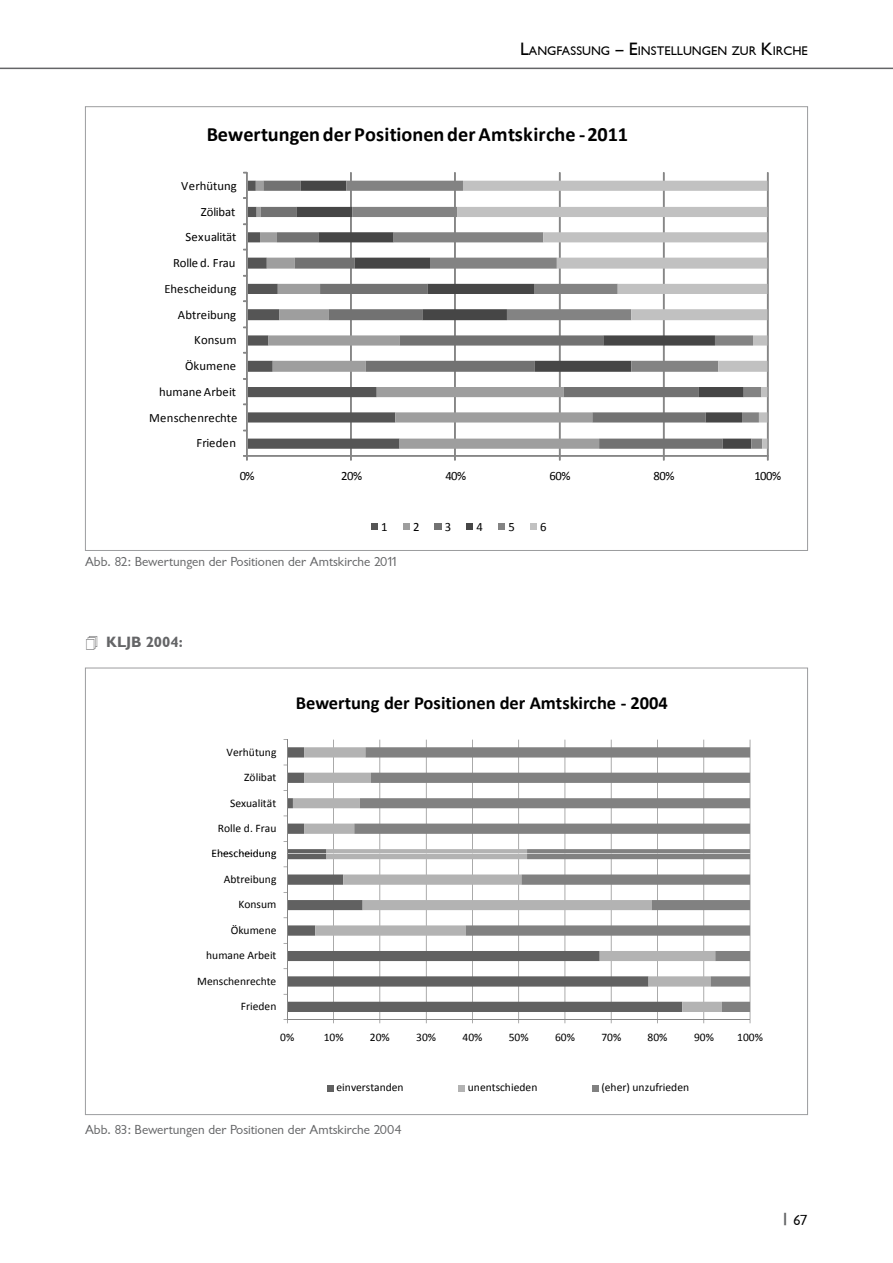
<style>
.page{position:relative;width:893px;height:1263px;background:#fff}
.page>*{position:absolute;margin:0;border:0;box-sizing:border-box;transform-origin:0 0}
.t1{font:700 20.25px "Calibri";letter-spacing:.005em;color:#000}
.t2{font:700 18.45px "Calibri";color:#000}
.t3{font:15px "Garrison Sans BOLD";color:#646567}
.t4{font:15px "Garrison Sans";color:#000}
.t5{font:13.5px "Garrison Sans";color:#646567}
.t6{font:12.75px "Calibri";letter-spacing:.01em;color:#000}
.t7{font:12.75px "Calibri";letter-spacing:-.01em;color:#000}
.t8{font:12.6px "Garrison Light Sans BOLD";color:#000}
.t9{font:11.55px "Calibri";color:#000}
.s1{font-size:18px}
.s2{font-family:"Garrison Sans";font-size:18px}
.s3{font-family:"Garrison Sans BOLD";color:#646567}
</style>
<div class="page">
<hr style="left:0;top:68px;width:893px;height:1px;background:#646567">
<hr style="left:750px;top:740px;width:1px;height:114px;background:#868686">
<hr style="left:703px;top:740px;width:1px;height:114px;background:#868686">
<hr style="left:657px;top:740px;width:1px;height:114px;background:#868686">
<hr style="left:611px;top:740px;width:1px;height:114px;background:#868686">
<hr style="left:565px;top:740px;width:1px;height:114px;background:#868686">
<hr style="left:518px;top:740px;width:1px;height:114px;background:#868686">
<hr style="left:472px;top:740px;width:1px;height:114px;background:#868686">
<hr style="left:426px;top:740px;width:1px;height:114px;background:#868686">
<hr style="left:379px;top:740px;width:1px;height:114px;background:#868686">
<hr style="left:333px;top:740px;width:1px;height:114px;background:#868686">
<hr style="left:287px;top:740px;width:1px;height:114px;background:#868686">
<hr style="left:750px;top:854px;width:1px;height:166px;background:#868686">
<hr style="left:703px;top:854px;width:1px;height:166px;background:#868686">
<hr style="left:657px;top:854px;width:1px;height:166px;background:#868686">
<hr style="left:611px;top:854px;width:1px;height:166px;background:#868686">
<hr style="left:565px;top:854px;width:1px;height:166px;background:#868686">
<hr style="left:518px;top:854px;width:1px;height:166px;background:#868686">
<hr style="left:472px;top:854px;width:1px;height:166px;background:#868686">
<hr style="left:426px;top:854px;width:1px;height:166px;background:#868686">
<hr style="left:379px;top:854px;width:1px;height:166px;background:#868686">
<hr style="left:333px;top:854px;width:1px;height:166px;background:#868686">
<hr style="left:287px;top:1019px;width:463px;height:1px;background:#868686">
<hr style="left:287px;top:853px;width:1px;height:167px;background:#868686">
<svg style="left:284px;top:747px;width:466px;height:265px"></svg>
<div style="left:327px;top:1085px;width:7px;height:6px;background:#616161"></div>
<svg style="left:459px;top:1085px;width:6px;height:6px"></svg>
<div style="left:592px;top:1085px;width:7px;height:6px;background:#818181"></div>
<div style="left:350px;top:172px;width:2px;height:284px;border:1px solid #868686"></div>
<div style="left:454px;top:172px;width:2px;height:284px;border:1px solid #868686"></div>
<div style="left:559px;top:172px;width:2px;height:284px;border:1px solid #868686"></div>
<div style="left:663px;top:172px;width:2px;height:284px;border:1px solid #868686"></div>
<div style="left:767px;top:172px;width:2px;height:284px;border:1px solid #868686"></div>
<svg style="left:400px;top:181px;width:57px;height:268px"></svg>
<svg style="left:457px;top:181px;width:310px;height:268px"></svg>
<div style="left:246px;top:455px;width:522px;height:2px;border:1px solid #868686"></div>
<svg style="left:350px;top:455px;width:2px;height:6px"></svg>
<svg style="left:454px;top:455px;width:2px;height:6px"></svg>
<svg style="left:559px;top:455px;width:2px;height:6px"></svg>
<svg style="left:663px;top:455px;width:2px;height:6px"></svg>
<svg style="left:767px;top:455px;width:2px;height:6px"></svg>
<div style="left:246px;top:172px;width:2px;height:284px;border:1px solid #868686"></div>
<svg style="left:243px;top:455px;width:5px;height:6px"></svg>
<svg style="left:243px;top:181px;width:157px;height:268px"></svg>
<div style="left:371px;top:523px;width:7px;height:7px;background:#555"></div>
<div style="left:403px;top:523px;width:7px;height:7px;background:#9e9e9e"></div>
<div style="left:434px;top:523px;width:8px;height:7px;background:#727272"></div>
<div style="left:466px;top:523px;width:7px;height:7px;background:#464646"></div>
<div style="left:498px;top:523px;width:7px;height:7px;background:#838383"></div>
<div style="left:530px;top:523px;width:6px;height:7px;background:#c1c1c1"></div>
<p class="t8" style="left:520px;top:44px;width:289px"><span class="s1">L</span>ANGFASSUNG <span class="s2">–</span> <span class="s1">E</span>INSTELLUNGEN ZUR <span class="s1">K</span>IRCHE</p>
<p class="t1" style="left:207px;top:122px;width:423px">Bewertungen der Positionen der Amtskirche -2011</p>
<p class="t6" style="left:181px;top:178px;width:57px">Verhütung</p>
<p class="t6" style="left:201px;top:203px;width:36px">Zölibat</p>
<p class="t6" style="left:186px;top:229px;width:52px">Sexualität</p>
<p class="t7" style="left:173px;top:255px;width:64px">Rolle d. Frau</p>
<p class="t6" style="left:165px;top:281px;width:73px">Ehescheidung</p>
<p class="t6" style="left:178px;top:306px;width:60px">Abtreibung</p>
<p class="t6" style="left:194px;top:332px;width:44px">Konsum</p>
<p class="t6" style="left:185px;top:358px;width:53px">Ökumene</p>
<p class="t6" style="left:159px;top:384px;width:78px">humane Arbeit</p>
<p class="t6" style="left:149px;top:409px;width:90px">Menschenrechte</p>
<p class="t6" style="left:196px;top:435px;width:41px">Frieden</p>
<p class="t6" style="left:240px;top:468px;width:16px">0%</p>
<p class="t6" style="left:341px;top:468px;width:22px">20%</p>
<p class="t6" style="left:445px;top:468px;width:22px">40%</p>
<p class="t6" style="left:549px;top:468px;width:22px">60%</p>
<p class="t6" style="left:654px;top:468px;width:22px">80%</p>
<p class="t6" style="left:754px;top:468px;width:28px">100%</p>
<p class="t6" style="left:381px;top:518px;width:8px">1</p>
<p class="t6" style="left:413px;top:518px;width:8px">2</p>
<p class="t6" style="left:445px;top:518px;width:8px">3</p>
<p class="t6" style="left:477px;top:518px;width:8px">4</p>
<p class="t6" style="left:508px;top:518px;width:8px">5</p>
<p class="t6" style="left:540px;top:518px;width:8px">6</p>
<p class="t5" style="left:85px;top:554px;width:315px">Abb. 82: Bewertungen der Positionen der Amtskirche 2011</p>
<p class="t3" style="left:106px;top:633px;width:78px">KLJB 2004:</p>
<p class="t9" style="left:227px;top:745px;width:52px">Verhütung</p>
<p class="t9" style="left:244px;top:770px;width:34px">Zölibat</p>
<p class="t9" style="left:230px;top:795px;width:48px">Sexualität</p>
<p class="t9" style="left:218px;top:821px;width:60px">Rolle d. Frau</p>
<p class="t9" style="left:211px;top:846px;width:67px">Ehescheidung</p>
<p class="t9" style="left:224px;top:872px;width:54px">Abtreibung</p>
<p class="t9" style="left:239px;top:897px;width:39px">Konsum</p>
<p class="t9" style="left:231px;top:923px;width:47px">Ökumene</p>
<p class="t9" style="left:206px;top:948px;width:72px">humane Arbeit</p>
<p class="t9" style="left:197px;top:974px;width:81px">Menschenrechte</p>
<p class="t9" style="left:241px;top:999px;width:37px">Frieden</p>
<p class="t2" style="left:296px;top:692px;width:374px">Bewertung der Positionen der Amtskirche ‐ 2004</p>
<p class="t9" style="left:280px;top:1030px;width:16px">0%</p>
<p class="t9" style="left:324px;top:1030px;width:21px">10%</p>
<p class="t9" style="left:370px;top:1030px;width:21px">20%</p>
<p class="t9" style="left:416px;top:1030px;width:21px">30%</p>
<p class="t9" style="left:462px;top:1030px;width:22px">40%</p>
<p class="t9" style="left:509px;top:1030px;width:21px">50%</p>
<p class="t9" style="left:555px;top:1030px;width:21px">60%</p>
<p class="t9" style="left:601px;top:1030px;width:21px">70%</p>
<p class="t9" style="left:648px;top:1030px;width:21px">80%</p>
<p class="t9" style="left:694px;top:1030px;width:21px">90%</p>
<p class="t9" style="left:737px;top:1030px;width:27px">100%</p>
<p class="t9" style="left:336px;top:1080px;width:69px">einverstanden</p>
<p class="t9" style="left:468px;top:1080px;width:71px">unentschieden</p>
<p class="t9" style="left:601px;top:1080px;width:89px">(eher) unzufrieden</p>
<p class="t5" style="left:85px;top:1122px;width:318px">Abb. 83: Bewertungen der Positionen der Amtskirche 2004</p>
<p class="t4" style="left:781px;top:1212px;width:28px"><span class="s3">|</span> 67</p>
</div>
